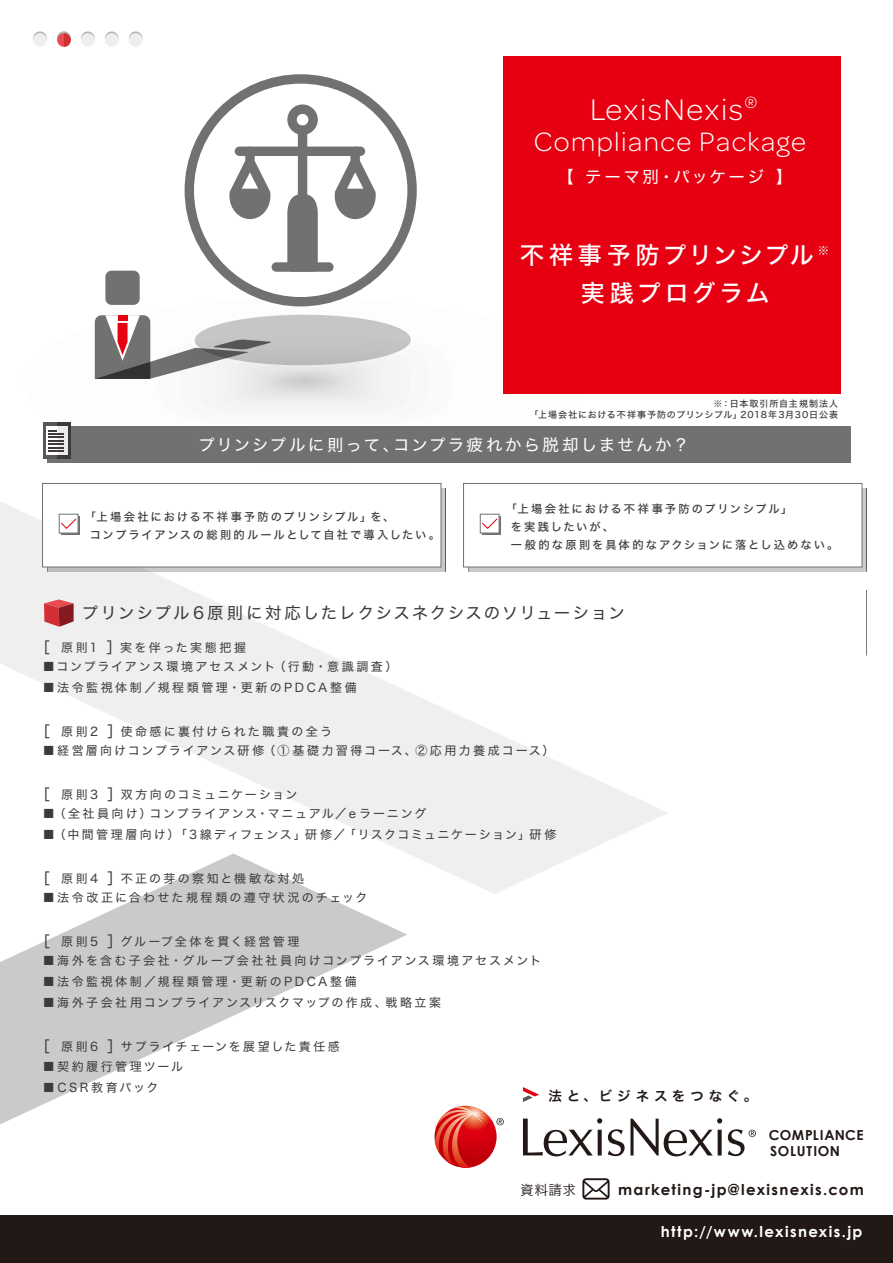
<style>
.page{position:relative;width:893px;height:1263px;background:#fff}
.page>*{position:absolute;margin:0;border:0;box-sizing:border-box;transform-origin:0 0}
.t1{font:300 31.8px "Omnes";letter-spacing:.05em;color:#fff}
.t2{font:300 28.35px "Omnes";letter-spacing:.05em;color:#fff}
.t3{font:24px/37.5px "Hira Kaku Std W5";letter-spacing:.14em;color:#fff;text-align:center}
.t4{font:16.5px "Hira Kaku Std W4";letter-spacing:.135em;color:#fff}
.t5{font:16.5px "Hira Kaku Std W4";letter-spacing:.105em;color:#3e3a39}
.t6{font:700 15px "Century Gothic";letter-spacing:.09em;color:#221815}
.t7{font:700 15px "Century Gothic";letter-spacing:.095em;color:#fff}
.t8{font:700 13.8px/15.5px "Century Gothic";letter-spacing:.05em;color:#221815}
.t9{font:13.5px "Hira Kaku Std W6";letter-spacing:.365em;color:#221815}
.t10{font:13.5px "Hira Kaku Std W3";color:#221815}
.t11{font:12px "Hira Kaku Std W4";letter-spacing:.185em;color:#3e3a39}
.t12{font:12px "Hira Kaku Std W4";letter-spacing:.145em;color:#3e3a39}
.t13{font:12px "Hira Kaku Std W4";letter-spacing:.155em;color:#3e3a39}
.t14{font:12px "Hira Kaku Std W4";letter-spacing:.215em;color:#3e3a39}
.t15{font:12px "Hira Kaku Std W4";letter-spacing:.125em;color:#3e3a39}
.t16{font:12px "Hira Kaku Std W4";letter-spacing:.135em;color:#3e3a39}
.t17{font:11.25px/18px "Hira Kaku Std W5";letter-spacing:.175em;color:#3e3a39}
.t18{font:9px/10.5px "Hira Kaku Std W5";letter-spacing:.09em;color:#3e3a39;text-align:right}
.s1{font-size:15px}
</style>
<div class="page">
<svg style="left:0;top:495px;width:667px;height:399px"></svg>
<svg style="left:0;top:853px;width:407px;height:272px"></svg>
<svg style="left:43px;top:304px;width:351px;height:155px"></svg>
<svg style="left:185px;top:74px;width:232px;height:232px"></svg>
<div style="left:235px;top:147px;width:130px;height:9px;background:#727171;border-radius:5px"></div>
<div style="left:298px;top:126px;width:9px;height:77px;background:#727171;border-radius:5px"></div>
<svg style="left:287px;top:194px;width:31px;height:68px"></svg>
<div style="left:272px;top:262px;width:62px;height:10px;background:#727171;border-radius:5px"></div>
<svg style="left:287px;top:104px;width:31px;height:31px"></svg>
<svg style="left:229px;top:147px;width:42px;height:72px"></svg>
<svg style="left:334px;top:147px;width:42px;height:72px"></svg>
<div style="left:105px;top:271px;width:35px;height:34px;background:#727171;border-radius:6px"></div>
<svg style="left:95px;top:315px;width:316px;height:64px"></svg>
<div style="left:503px;top:56px;width:338px;height:338px;background:#e60012"></div>
<svg style="left:523px;top:1087px;width:16px;height:15px"></svg>
<svg style="left:523px;top:1118px;width:79px;height:38px"></svg>
<svg style="left:608px;top:1118px;width:114px;height:38px"></svg>
<svg style="left:496px;top:1118px;width:8px;height:7px"></svg>
<svg style="left:728px;top:1129px;width:28px;height:27px"></svg>
<svg style="left:435px;top:1106px;width:62px;height:62px"></svg>
<svg style="left:435px;top:1106px;width:50px;height:62px"></svg>
<svg style="left:582px;top:1178px;width:28px;height:21px"></svg>
<div style="left:0;top:1215px;width:893px;height:48px;background:#221815"></div>
<div style="left:47px;top:426px;width:804px;height:37px;background:#727171"></div>
<svg style="left:57px;top:422px;width:13px;height:36px"></svg>
<div style="left:46px;top:426px;width:21px;height:29px;background:#ecebea"></div>
<div style="left:43px;top:422px;width:14px;height:36px;background:#595757"></div>
<svg style="left:46px;top:426px;width:11px;height:29px"></svg>
<svg style="left:49px;top:430px;width:15px;height:21px"></svg>
<svg style="left:33px;top:31px;width:14px;height:14px"></svg>
<div style="left:33px;top:33px;width:14px;height:14px;background:#f0eeec;border-radius:50%"></div>
<svg style="left:81px;top:31px;width:14px;height:14px"></svg>
<div style="left:81px;top:33px;width:14px;height:14px;background:#f0eeec;border-radius:50%"></div>
<svg style="left:105px;top:31px;width:14px;height:14px"></svg>
<div style="left:105px;top:33px;width:14px;height:14px;background:#f0eeec;border-radius:50%"></div>
<svg style="left:129px;top:31px;width:13px;height:14px"></svg>
<div style="left:129px;top:33px;width:13px;height:14px;background:#f0eeec;border-radius:50%"></div>
<svg style="left:57px;top:31px;width:14px;height:14px"></svg>
<div style="left:57px;top:33px;width:14px;height:14px;background:#e94b51;border-radius:50%"></div>
<svg style="left:64px;top:33px;width:7px;height:14px"></svg>
<svg style="left:44px;top:599px;width:30px;height:28px"></svg>
<svg style="left:47px;top:488px;width:398px;height:84px;fill:#c9caca"></svg>
<div style="left:42px;top:483px;width:399px;height:84px;background:#fff;border:1px solid #727171"></div>
<div style="left:61px;top:516px;width:19px;height:18px;background:#727171"></div>
<div style="left:59px;top:514px;width:19px;height:19px;background:#fff;border:1px solid #727171"></div>
<svg style="left:60px;top:517px;width:17px;height:13px"></svg>
<svg style="left:468px;top:488px;width:398px;height:84px;fill:#c9caca"></svg>
<div style="left:463px;top:483px;width:399px;height:84px;background:#fff;border:1px solid #727171"></div>
<div style="left:482px;top:516px;width:19px;height:18px;background:#727171"></div>
<div style="left:480px;top:514px;width:19px;height:19px;background:#fff;border:1px solid #727171"></div>
<svg style="left:481px;top:517px;width:17px;height:13px"></svg>
<h1 class="t1" style="left:590px;top:89px;width:169px">LexisNexis<sup>®</sup></h1>
<h2 class="t2" style="left:534px;top:123px;width:274px">Compliance Package</h2>
<h3 class="t4" style="left:557px;top:164px;width:237px">【 テーマ別・パッケージ 】</h3>
<h3 class="t3" style="left:520px;top:237px;width:311px">不祥事予防プリンシプル <sup>※</sup>実践プログラム</h3>
<p class="t18" style="left:529px;top:399px;width:310px">※：日本取引所自主規制法人<br>「上場会社における不祥事予防のプリンシプル」2018年3月30日公表</p>
<h3 class="t4" style="left:198px;top:433px;width:492px">プリンシプルに則って、コンプラ疲れから脱却しませんか？</h3>
<p class="t17" style="left:90px;top:508px;width:352px;text-indent:-5px">「上場会社における不祥事予防のプリンシプル」を、<br>コンプライアンスの総則的ルールとして自社で導入したい。</p>
<p class="t17" style="left:511px;top:500px;width:329px;text-indent:-5px">「上場会社における不祥事予防のプリンシプル」<br>を実践したいが、<br>一般的な原則を具体的なアクションに落とし込めない。</p>
<h3 class="t5" style="left:82px;top:600px;width:545px">プリンシプル6原則に対応したレクシスネクシスのソリューション</h3>
<p class="t11" style="left:35px;top:638px;width:212px"><span class="s1">［</span> 原則1 <span class="s1">］</span>実を伴った実態把握</p>
<p class="t13" style="left:43px;top:658px;width:356px">■コンプライアンス環境アセスメント（行動・意識調査）</p>
<p class="t14" style="left:43px;top:679px;width:315px">■法令監視体制／規程類管理・更新のPDCA整備</p>
<p class="t11" style="left:35px;top:722px;width:298px"><span class="s1">［</span> 原則2 <span class="s1">］</span>使命感に裏付けられた職責の全う</p>
<p class="t11" style="left:43px;top:742px;width:513px">■経営層向けコンプライアンス研修（①基礎力習得コース、②応用力養成コース）</p>
<p class="t16" style="left:35px;top:785px;width:264px"><span class="s1">［</span> 原則3 <span class="s1">］</span>双方向のコミュニケーション</p>
<p class="t12" style="left:43px;top:805px;width:385px">■（全社員向け）コンプライアンス・マニュアル／ｅラーニング</p>
<p class="t15" style="left:43px;top:826px;width:515px">■（中間管理層向け）「3線ディフェンス」研修／「リスクコミュニケーション」研修</p>
<p class="t11" style="left:35px;top:869px;width:270px"><span class="s1">［</span> 原則4 <span class="s1">］</span>不正の芽の察知と機敏な対処</p>
<p class="t11" style="left:43px;top:889px;width:326px">■法令改正に合わせた規程類の遵守状況のチェック</p>
<p class="t11" style="left:35px;top:932px;width:266px"><span class="s1">［</span> 原則5 <span class="s1">］</span>グループ全体を貫く経営管理</p>
<p class="t11" style="left:43px;top:952px;width:500px">■海外を含む子会社・グループ会社社員向けコンプライアンス環境アセスメント</p>
<p class="t14" style="left:43px;top:973px;width:315px">■法令監視体制／規程類管理・更新のPDCA整備</p>
<p class="t12" style="left:43px;top:994px;width:400px">■海外子会社用コンプライアンスリスクマップの作成、戦略立案</p>
<p class="t13" style="left:35px;top:1037px;width:306px"><span class="s1">［</span> 原則6 <span class="s1">］</span>サプライチェーンを展望した責任感</p>
<p class="t11" style="left:43px;top:1057px;width:142px">■契約履行管理ツール</p>
<p class="t11" style="left:43px;top:1078px;width:117px">■CSR教育パック</p>
<p class="t9" style="left:549px;top:1085px;width:210px">法と、ビジネスをつなぐ。</p>
<p class="t8" style="left:769px;top:1127px;width:97px">COMPLIANCE<br>SOLUTION</p>
<p class="t10" style="left:520px;top:1180px;width:57px">資料請求</p>
<p class="t6" style="left:618px;top:1178px;width:247px">marketing-jp@lexisnexis.com</p>
<p class="t7" style="left:661px;top:1220px;width:203px">http://www.lexisnexis.jp</p>
</div>
